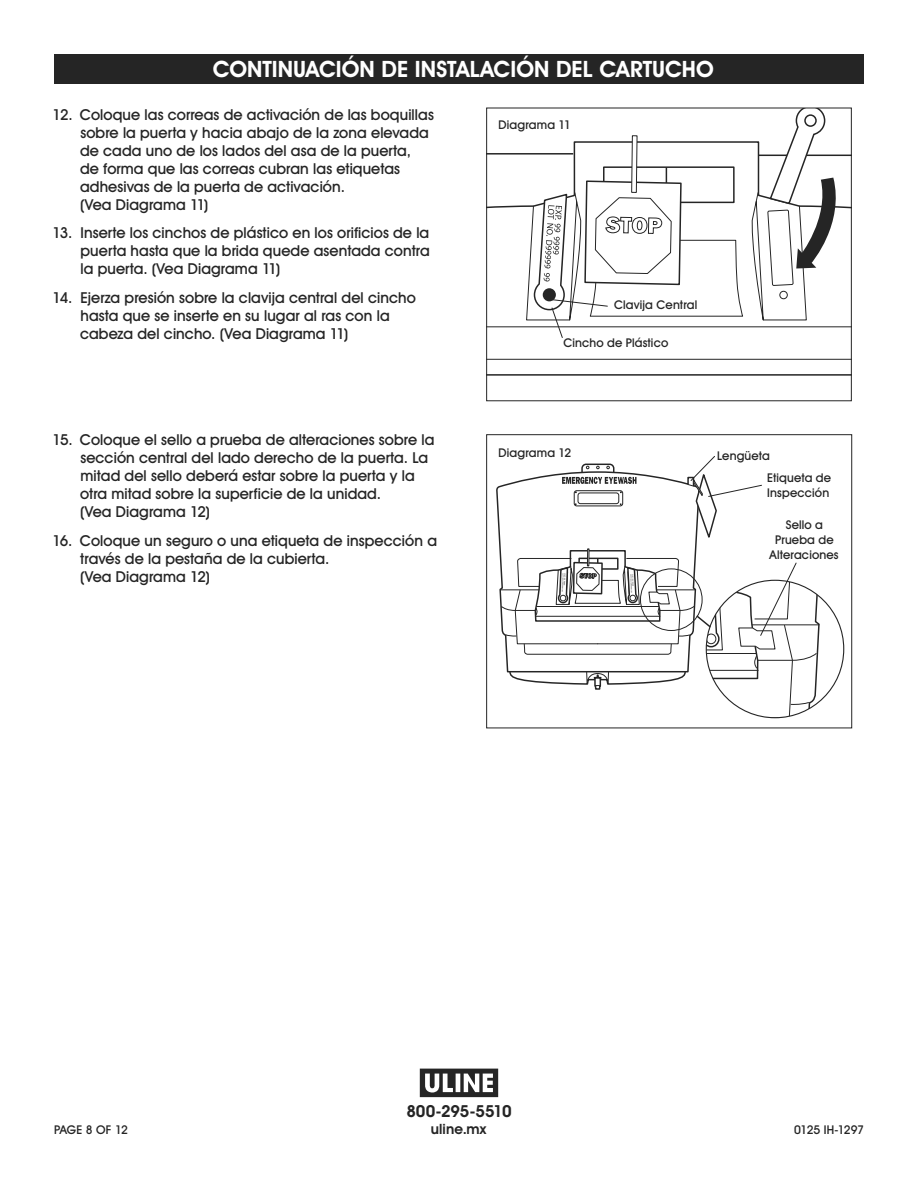
<style>
.page{position:relative;width:918px;height:1188px;background:#fff}
.page>*{position:absolute;margin:0;border:0;box-sizing:border-box;transform-origin:0 0}
.t1{font:700 22.5px "Uline Two Knine";letter-spacing:.005em;color:#fff}
.t2{font:700 16.5px "Uline Two Knine";letter-spacing:-.015em;color:#252525}
.t3{font:15px/18px "Uline Two Knine";letter-spacing:.005em;color:#252525}
.t4{font:700 14.25px "Uline Two Knine";letter-spacing:.01em;color:#252525}
.t5{font:12px/15px "Uline Two Knine";letter-spacing:.015em;color:#252525;text-align:center}
.t6{font:12px "Uline Two Knine";letter-spacing:-.035em;color:#252525}
</style>
<div class="page">
<div style="left:54px;top:54px;width:810px;height:30px;background:#252525"></div>
<hr style="left:487px;top:374px;width:364px;height:2px;background:#252525">
<hr style="left:487px;top:359px;width:364px;height:1px;background:#252525">
<div style="left:486px;top:434px;width:366px;height:294px;border:1px solid #252525"></div>
<svg style="left:487px;top:108px;width:364px;height:231px"></svg>
<svg style="left:500px;top:456px;width:327px;height:262px"></svg>
<svg style="left:420px;top:1069px;width:78px;height:28px"></svg>
<h1 class="t1" style="left:213px;top:56px;width:502px">CONTINUACIÓN DE INSTALACIÓN DEL CARTUCHO</h1>
<p class="t3" style="left:80px;top:105px;width:355px;text-indent:-27px">12. Coloque las correas de activación de las boquillas sobre la puerta y hacia abajo de la zona elevada de cada uno de los lados del asa de la puerta,<br>de forma que las correas cubran las etiquetas adhesivas de la puerta de activación.<br>(Vea Diagrama 11)</p>
<p class="t3" style="left:81px;top:224px;width:351px;text-align:justify;text-indent:-28px">13. Inserte los cinchos de plástico en los orificios de la puerta hasta que la brida quede asentada contra la puerta. (Vea Diagrama 11)</p>
<p class="t3" style="left:80px;top:289px;width:337px;text-indent:-28px">14. Ejerza presión sobre la clavija central del cincho hasta que se inserte en su lugar al ras con la cabeza del cincho. (Vea Diagrama 11)</p>
<p class="t5" style="left:499px;top:117px;width:74px">Diagrama 11</p>
<p class="t5" style="left:614px;top:298px;width:85px">Clavija Central</p>
<p class="t5" style="left:563px;top:335px;width:106px">Cincho de Plástico</p>
<p class="t3" style="left:80px;top:430px;width:356px;text-indent:-27px">15. Coloque el sello a prueba de alteraciones sobre la sección central del lado derecho de la puerta. La mitad del sello deberá estar sobre la puerta y la otra mitad sobre la superficie de la unidad.<br>(Vea Diagrama 12)</p>
<p class="t3" style="left:80px;top:531px;width:358px;text-indent:-27px">16. Coloque un seguro o una etiqueta de inspección a través de la pestaña de la cubierta.<br>(Vea Diagrama 12)</p>
<p class="t5" style="left:499px;top:445px;width:74px">Diagrama 12</p>
<p class="t5" style="left:717px;top:448px;width:54px">Lengüeta</p>
<p class="t5" style="left:767px;top:470px;width:65px;text-align:left">Etiqueta de<br>Inspección</p>
<p class="t5" style="left:770px;top:517px;width:71px">Sello a<br>Prueba de<br>Alteraciones</p>
<p class="t2" style="left:406px;top:1102px;width:107px">800-295-5510</p>
<p class="t4" style="left:431px;top:1120px;width:57px">uline.mx</p>
<p class="t5" style="left:54px;top:1122px;width:75px">PAGE 8 OF 12</p>
<p class="t6" style="left:794px;top:1122px;width:71px">0125 IH-1297</p>
</div>
